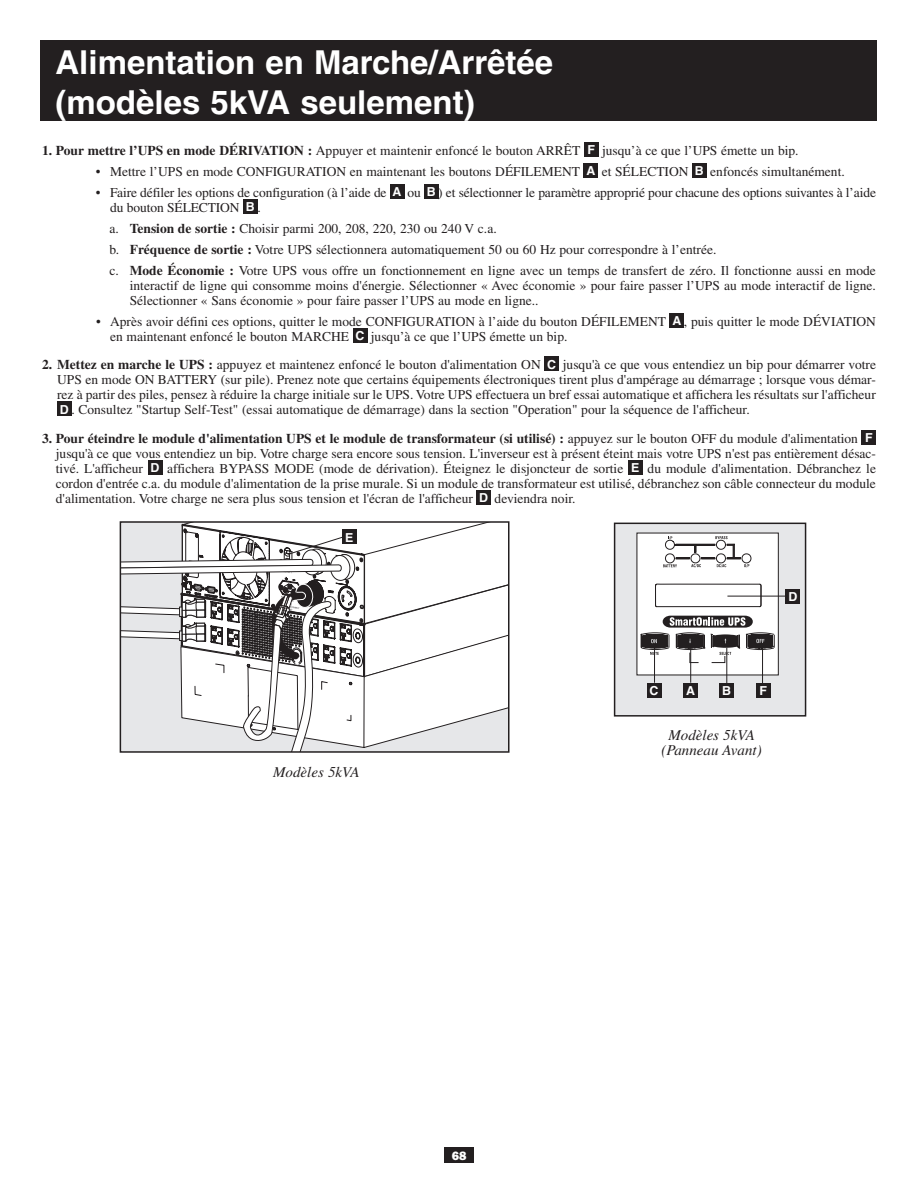
<style>
.page{position:relative;width:918px;height:1188px;background:#fff}
.page>*{position:absolute;margin:0;border:0;box-sizing:border-box;transform-origin:0 0}
.t1{font:700 33px/39.6px "Helvetica";color:#fff}
.t2{font:italic 15px/15px "Times";color:#231f20;text-align:center}
.t3{font:13.5px/15px "Times";color:#231f20}
.t4{font:700 12.45px "Helvetica";color:#fff}
.t5{font:800 12px "Franklin Gothic IT Cby BT";color:#fff}
.s1{font-weight:700}
.s2{font-family:"Helvetica";font-weight:700;font-size:12.45px;color:#fff}
</style>
<div class="page">
<div style="left:615px;top:523px;width:191px;height:193px;background:#e6e7e9"></div>
<svg style="left:637px;top:533px;width:141px;height:142px"></svg>
<div style="left:614px;top:523px;width:192px;height:194px;border:2px solid #231f20"></div>
<div style="left:444px;top:1148px;width:30px;height:15px;background:#231f20"></div>
<div style="left:584px;top:142px;width:14px;height:15px;background:#231f20"></div>
<div style="left:584px;top:163px;width:14px;height:15px;background:#231f20"></div>
<div style="left:692px;top:163px;width:15px;height:15px;background:#231f20"></div>
<div style="left:390px;top:184px;width:14px;height:15px;background:#231f20"></div>
<div style="left:424px;top:184px;width:14px;height:15px;background:#231f20"></div>
<div style="left:243px;top:199px;width:14px;height:15px;background:#231f20"></div>
<div style="left:670px;top:313px;width:14px;height:14px;background:#231f20"></div>
<div style="left:353px;top:328px;width:14px;height:14px;background:#231f20"></div>
<div style="left:545px;top:357px;width:14px;height:14px;background:#231f20"></div>
<div style="left:57px;top:402px;width:14px;height:14px;background:#231f20"></div>
<div style="left:862px;top:430px;width:14px;height:14px;background:#231f20"></div>
<div style="left:148px;top:460px;width:14px;height:14px;background:#231f20"></div>
<div style="left:628px;top:460px;width:15px;height:14px;background:#231f20"></div>
<div style="left:477px;top:490px;width:14px;height:14px;background:#231f20"></div>
<div style="left:40px;top:40px;width:838px;height:82px;background:#231f20"></div>
<div style="left:786px;top:589px;width:14px;height:14px;background:#231f20"></div>
<hr style="left:727px;top:596px;width:58px;height:1px;background:#231f20">
<div style="left:647px;top:683px;width:14px;height:15px;background:#231f20"></div>
<div style="left:684px;top:684px;width:14px;height:14px;background:#231f20"></div>
<div style="left:720px;top:683px;width:14px;height:15px;background:#231f20"></div>
<div style="left:756px;top:683px;width:14px;height:15px;background:#231f20"></div>
<hr style="left:654px;top:645px;width:1px;height:38px;background:#231f20">
<hr style="left:690px;top:644px;width:1px;height:39px;background:#231f20">
<hr style="left:727px;top:648px;width:1px;height:35px;background:#231f20">
<hr style="left:762px;top:646px;width:1px;height:37px;background:#231f20">
<svg style="left:120px;top:522px;width:389px;height:230px"></svg>
<h1 class="t1" style="left:56px;top:42px;width:499px">Alimentation en Marche/Arrêtée (modèles 5kVA seulement)</h1>
<p class="t3" style="left:42px;top:143px;width:758px"><span class="s1">1. Pour mettre l’UPS en mode DÉRIVATION :</span> Appuyer et maintenir enfoncé le bouton ARRÊT <span class="s2">F</span> jusqu’à ce que l’UPS émette un bip.</p>
<p class="t3" style="left:96px;top:164px;width:750px">• Mettre l’UPS en mode CONFIGURATION en maintenant les boutons DÉFILEMENT <span class="s2">A</span> et SÉLECTION <span class="s2">B</span> enfoncés simultanément.</p>
<p class="t3" style="left:110px;top:185px;width:767px;text-indent:-14px">• Faire défiler les options de configuration (à l’aide de <span class="s2">A</span> ou <span class="s2">B</span> ) et sélectionner le paramètre approprié pour chacune des options suivantes à l’aide du bouton SÉLECTION <span class="s2">B</span> .</p>
<p class="t3" style="left:110px;top:218px;width:768px;line-height:21px">a. <span class="s1">Tension de sortie :</span> Choisir parmi 200, 208, 220, 230 ou 240 V c.a.<br>b. <span class="s1">Fréquence de sortie :</span> Votre UPS sélectionnera automatiquement 50 ou 60 Hz pour correspondre à l’entrée.<br>c. <span class="s1">Mode Économie :</span> Votre UPS vous offre un fonctionnement en ligne avec un temps de transfert de zéro. Il fonctionne aussi en mode</p>
<p class="t3" style="left:130px;top:278px;width:748px">interactif de ligne qui consomme moins d'énergie. Sélectionner « Avec économie » pour faire passer l’UPS au mode interactif de ligne.<br>Sélectionner « Sans économie » pour faire passer l’UPS au mode en ligne..</p>
<p class="t3" style="left:110px;top:314px;width:767px;text-indent:-14px">• Après avoir défini ces options, quitter le mode CONFIGURATION à l’aide du bouton DÉFILEMENT <span class="s2">A</span> , puis quitter le mode DÉVIATION en maintenant enfoncé le bouton MARCHE <span class="s2">C</span> jusqu’à ce que l’UPS émette un bip.</p>
<p class="t3" style="left:57px;top:357px;width:820px;text-align:justify;text-indent:-15px"><span class="s1">2. Mettez en marche le UPS :</span> appuyez et maintenez enfoncé le bouton d'alimentation ON <span class="s2">C</span> jusqu'à ce que vous entendiez un bip pour démarrer votre UPS en mode ON BATTERY (sur pile). Prenez note que certains équipements électroniques tirent plus d'ampérage au démarrage ; lorsque vous démar&shy;rez à partir des piles, pensez à réduire la charge initiale sur le UPS. Votre UPS effectuera un bref essai automatique et affichera les résultats sur l'afficheur <span class="s2">D</span> . Consultez "Startup Self-Test" (essai automatique de démarrage) dans la section "Operation" pour la séquence de l'afficheur.</p>
<p class="t3" style="left:56px;top:431px;width:822px;text-indent:-14px"><span class="s1">3. Pour éteindre le module d'alimentation UPS et le module de transformateur (si utilisé) :</span> appuyez sur le bouton OFF du module d'alimentation <span class="s2">F </span>jusqu'à ce que vous entendiez un bip. Votre charge sera encore sous tension. L'inverseur est à présent éteint mais votre UPS n'est pas entièrement désac&shy;tivé. L'afficheur <span class="s2">D</span> affichera BYPASS MODE (mode de dérivation). Éteignez le disjoncteur de sortie <span class="s2">E</span> du module d'alimentation. Débranchez le cordon d'entrée c.a. du module d'alimentation de la prise murale. Si un module de transformateur est utilisé, débranchez son câble connecteur du module d'alimentation. Votre charge ne sera plus sous tension et l'écran de l'afficheur <span class="s2">D</span> deviendra noir.</p>
<p class="t4" style="left:345px;top:530px;width:10px">E</p>
<p class="t2" style="left:273px;top:765px;width:88px">Modèles 5kVA</p>
<p class="t5" style="left:452px;top:1148px;width:16px">68</p>
<p class="t4" style="left:788px;top:589px;width:10px">D</p>
<p class="t4" style="left:650px;top:683px;width:10px">C</p>
<p class="t4" style="left:686px;top:683px;width:10px">A</p>
<p class="t4" style="left:722px;top:683px;width:10px">B</p>
<p class="t4" style="left:759px;top:683px;width:9px">F</p>
<p class="t2" style="left:662px;top:727px;width:102px">Modèles 5kVA (Panneau Avant)</p>
</div>
